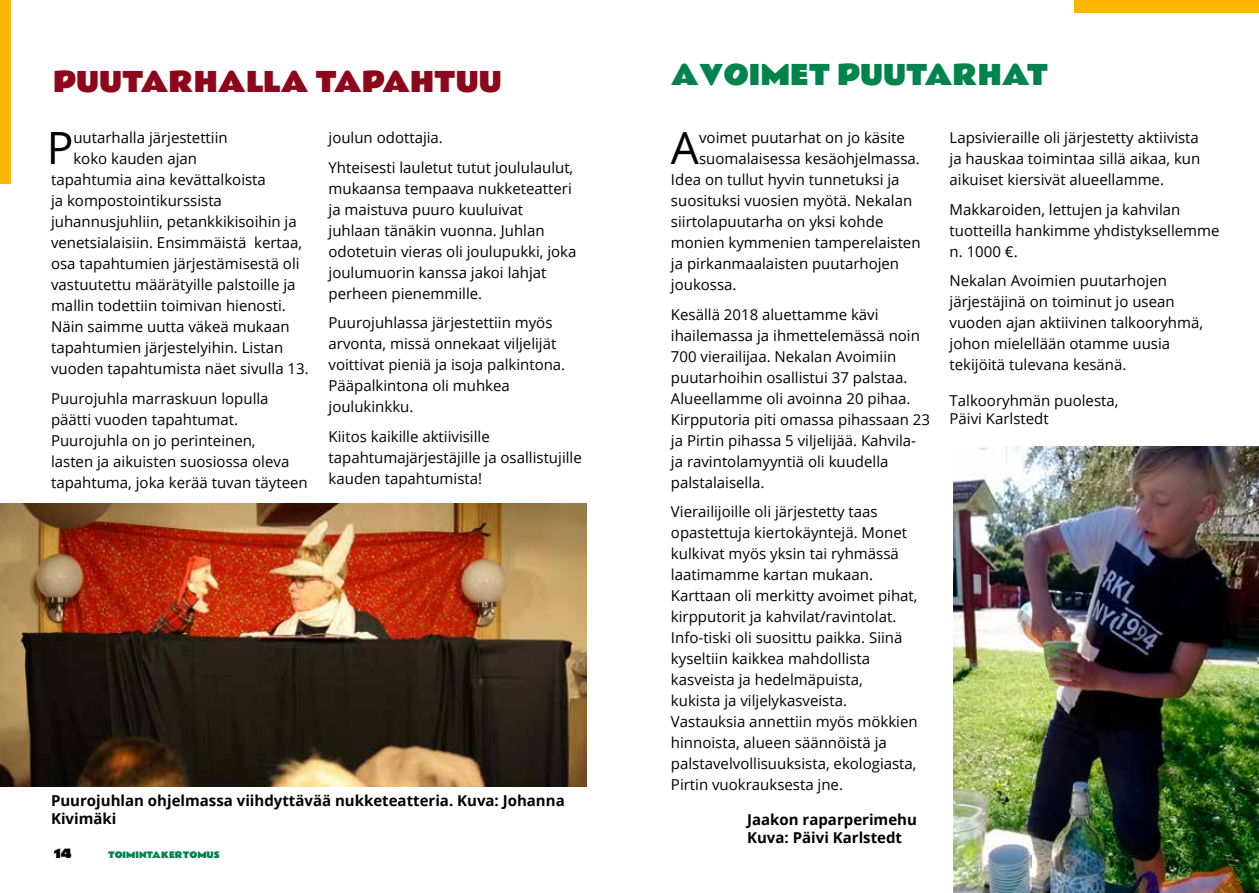
<style>
.page{position:relative;width:1259px;height:893px;background:#fff}
.page>*{position:absolute;margin:0;border:0;box-sizing:border-box;transform-origin:0 0}
.t1{font:44.4px "Open Sans";color:#000}
.t2{font:27px "Rammetto One";color:#8d061c}
.t3{font:27px "Rammetto One";color:#00834c}
.t4{font:15px/21px "Open Sans";color:#000}
.t5{font:700 15px/18px "Open Sans";color:#000}
.t6{font:12px "Rammetto One";color:#000}
.t7{font:8.4px "Rammetto One";color:#00834c}
</style>
<div class="page">
<img style="left:0;top:504px;width:586px;height:283px">
<div style="left:0;top:0;width:11px;height:184px;background:#ffb600"></div>
<img style="left:953px;top:446px;width:306px;height:447px">
<div style="left:1075px;top:0;width:184px;height:12px;background:#ffb600"></div>
<h2 class="t2" style="left:53px;top:60px;width:450px">PUUTARHALLA TAPAHTUU</h2>
<h2 class="t3" style="left:671px;top:53px;width:379px">AVOIMET PUUTARHAT</h2>
<h1 class="t1" style="left:47px;top:118px;width:28px">P</h1>
<p class="t4" style="left:73px;top:127px;width:156px">uutarhalla järjestettiin</p>
<p class="t4" style="left:73px;top:148px;width:125px">koko kauden ajan</p>
<p class="t4" style="left:51px;top:169px;width:216px">tapahtumia aina kevättalkoista</p>
<p class="t4" style="left:51px;top:190px;width:172px">ja kompostointikurssista</p>
<p class="t4" style="left:51px;top:211px;width:247px">juhannusjuhliin, petankkikisoihin ja</p>
<p class="t4" style="left:51px;top:232px;width:253px">venetsialaisiin. Ensimmäistä kertaa,</p>
<p class="t4" style="left:51px;top:253px;width:250px">osa tapahtumien järjestämisestä oli</p>
<p class="t4" style="left:51px;top:274px;width:246px">vastuutettu määrätyille palstoille ja</p>
<p class="t4" style="left:51px;top:295px;width:236px">mallin todettiin toimivan hienosti.</p>
<p class="t4" style="left:51px;top:316px;width:240px">Näin saimme uutta väkeä mukaan</p>
<p class="t4" style="left:51px;top:337px;width:234px">tapahtumien järjestelyihin. Listan</p>
<p class="t4" style="left:51px;top:358px;width:259px">vuoden tapahtumista näet sivulla 13.</p>
<p class="t4" style="left:51px;top:387px;width:258px">Puurojuhla marraskuun lopulla päätti vuoden tapahtumat.<br>Puurojuhla on jo perinteinen,<br>lasten ja aikuisten suosiossa oleva tapahtuma, joka kerää tuvan täyteen</p>
<p class="t4" style="left:328px;top:123px;width:246px;line-height:29.5px">joulun odottajia.<br>Yhteisesti lauletut tutut joululaulut,</p>
<p class="t4" style="left:328px;top:177px;width:249px">mukaansa tempaava nukketeatteri ja maistuva puuro kuuluivat juhlaan tänäkin vuonna. Juhlan odotetuin vieras oli joulupukki, joka joulumuorin kanssa jakoi lahjat perheen pienemmille.</p>
<p class="t4" style="left:328px;top:312px;width:238px">Puurojuhlassa järjestettiin myös arvonta, missä onnekaat viljelijät voittivat pieniä ja isoja palkintona.<br>Pääpalkintona oli muhkea joulukinkku.</p>
<p class="t4" style="left:328px;top:425px;width:255px">Kiitos kaikille aktiivisille tapahtumajärjestäjille ja osallistujille kauden tapahtumista!</p>
<p class="t5" style="left:51px;top:791px;width:515px">Puurojuhlan ohjelmassa viihdyttävää nukketeatteria. Kuva: Johanna<br>Kivimäki</p>
<p class="t6" style="left:54px;top:843px;width:19px">14</p>
<p class="t7" style="left:108px;top:847px;width:113px">TOIMINTAKERTOMUS</p>
<h1 class="t1" style="left:671px;top:118px;width:30px">A</h1>
<p class="t4" style="left:699px;top:127px;width:207px">voimet puutarhat on jo käsite</p>
<p class="t4" style="left:699px;top:148px;width:222px">suomalaisessa kesäohjelmassa.</p>
<p class="t4" style="left:671px;top:169px;width:230px">Idea on tullut hyvin tunnetuksi ja</p>
<p class="t4" style="left:671px;top:190px;width:243px">suosituksi vuosien myötä. Nekalan</p>
<p class="t4" style="left:671px;top:211px;width:214px">siirtolapuutarha on yksi kohde</p>
<p class="t4" style="left:671px;top:232px;width:251px">monien kymmenien tamperelaisten</p>
<p class="t4" style="left:671px;top:253px;width:230px">ja pirkanmaalaisten puutarhojen</p>
<p class="t4" style="left:671px;top:274px;width:67px">joukossa.</p>
<p class="t4" style="left:671px;top:303px;width:260px">Kesällä 2018 aluettamme kävi ihailemassa ja ihmettelemässä noin 700 vierailijaa. Nekalan Avoimiin puutarhoihin osallistui 37 palstaa.<br>Alueellamme oli avoinna 20 pihaa.<br>Kirpputoria piti omassa pihassaan 23 ja Pirtin pihassa 5 viljelijää. Kahvila&shy;ja ravintolamyyntiä oli kuudella palstalaisella.</p>
<p class="t4" style="left:671px;top:501px;width:248px">Vierailijoille oli järjestetty taas opastettuja kiertokäyntejä. Monet kulkivat myös yksin tai ryhmässä laatimamme kartan mukaan.<br>Karttaan oli merkitty avoimet pihat, kirpputorit ja kahvilat/ravintolat.<br>Info-tiski oli suosittu paikka. Siinä kyseltiin kaikkea mahdollista kasveista ja hedelmäpuista,<br>kukista ja viljelykasveista.<br>Vastauksia annettiin myös mökkien hinnoista, alueen säännöistä ja palstavelvollisuuksista, ekologiasta, Pirtin vuokrauksesta jne.</p>
<p class="t5" style="left:747px;top:810px;width:171px">Jaakon raparperimehu<br>Kuva: Päivi Karlstedt</p>
<p class="t4" style="left:949px;top:127px;width:252px;text-align:justify">Lapsivieraille oli järjestetty aktiivista ja hauskaa toimintaa sillä aikaa, kun aikuiset kiersivät alueellamme.</p>
<p class="t4" style="left:949px;top:198px;width:271px">Makkaroiden, lettujen ja kahvilan tuotteilla hankimme yhdistyksellemme n. 1000 €.</p>
<p class="t4" style="left:949px;top:270px;width:255px">Nekalan Avoimien puutarhojen järjestäjinä on toiminut jo usean vuoden ajan aktiivinen talkooryhmä, johon mielellään otamme uusia tekijöitä tulevana kesänä.</p>
<p class="t4" style="left:949px;top:391px;width:170px;line-height:18px">Talkooryhmän puolesta,<br>Päivi Karlstedt</p>
</div>
